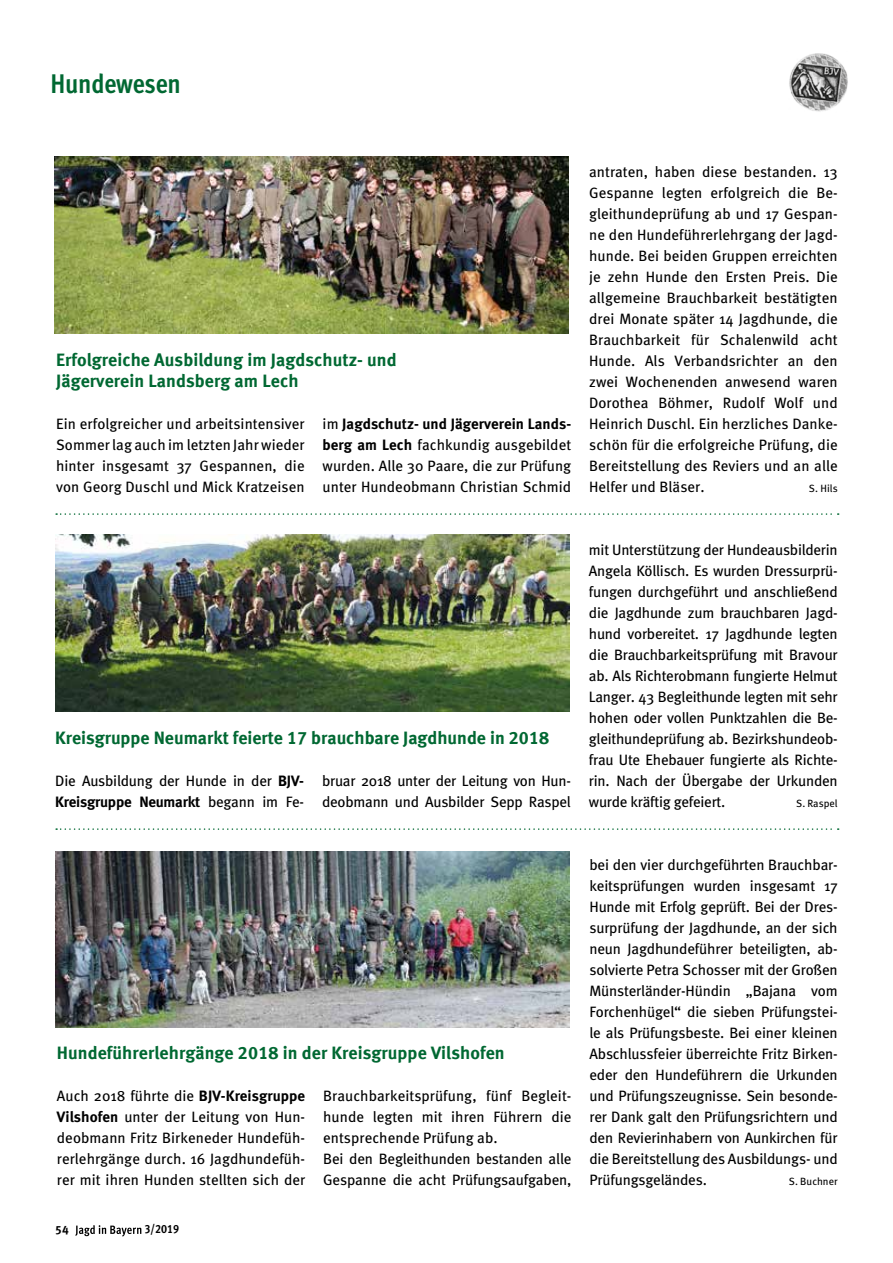
<style>
.page{position:relative;width:893px;height:1263px;background:#fff}
.page>*{position:absolute;margin:0;border:0;box-sizing:border-box;transform-origin:0 0}
.t1{font:700 27px "Meta Cond";letter-spacing:-.01em;color:#006832}
.t2{font:18px/21px "Meta Bold LF";letter-spacing:.005em;color:#006832}
.t3{font:15px/21px "Meta";letter-spacing:.005em;color:#000;text-align:justify}
.t4{font:15px/21px "Meta";letter-spacing:-.015em;color:#000}
.t5{font:12px "Meta Cond Bold LF";color:#000}
.t6{font:12px "Meta Bold LF";color:#000}
.t7{font:10.5px "Meta";letter-spacing:.005em;color:#000}
.s1{font-weight:700}
</style>
<div class="page">
<svg style="left:75px;top:1225px;width:66px;height:11px"></svg>
<img style="left:54px;top:156px;width:515px;height:177px">
<svg style="left:56px;top:828px;width:783px;height:2px"></svg>
<svg style="left:56px;top:513px;width:783px;height:2px"></svg>
<img style="left:789px;top:53px;width:59px;height:59px">
<img style="left:55px;top:534px;width:515px;height:177px">
<img style="left:55px;top:851px;width:515px;height:177px">
<h1 class="t1" style="left:51px;top:68px;width:132px">Hundewesen</h1>
<p class="t2" style="left:56px;top:349px;width:342px">Erfolgreiche Ausbildung im Jagdschutz- und<br>Jägerverein Landsberg am Lech</p>
<p class="t3" style="left:56px;top:413px;width:250px">Ein erfolgreicher und arbeitsintensiver Sommer lag auch im letzten Jahr wieder hinter insgesamt 37 Gespannen, die von Georg Duschl und Mick Kratzeisen</p>
<p class="t3" style="left:323px;top:413px;width:250px">im <span class="s1">Jagdschutz- und Jägerverein Lands&shy;berg am Lech</span> fachkundig ausgebildet wurden. Alle 30 Paare, die zur Prüfung unter Hundeobmann Christian Schmid</p>
<p class="t3" style="left:589px;top:161px;width:250px">antraten, haben diese bestanden. 13<br>Gespanne legten erfolgreich die Be&shy;gleithundeprüfung ab und 17 Gespan&shy;ne den Hundeführerlehrgang der Jagd&shy;hunde. Bei beiden Gruppen erreichten je zehn Hunde den Ersten Preis. Die allgemeine Brauchbarkeit bestätigten drei Monate später 14 Jagdhunde, die Brauchbarkeit für Schalenwild acht Hunde. Als Verbandsrichter an den zwei Wochenenden anwesend waren Dorothea Böhmer, Rudolf Wolf und Heinrich Duschl. Ein herzliches Danke&shy;schön für die erfolgreiche Prüfung, die Bereitstellung des Reviers und an alle Helfer und Bläser.</p>
<p class="t7" style="left:809px;top:482px;width:30px">S. Hils</p>
<p class="t2" style="left:55px;top:727px;width:495px">Kreisgruppe Neumarkt feierte 17 brauchbare Jagdhunde in 2018</p>
<p class="t4" style="left:55px;top:770px;width:250px">Die Ausbildung der Hunde in der <span class="s1">BJV-<br>Kreisgruppe Neumarkt</span> begann im Fe-</p>
<p class="t4" style="left:322px;top:770px;width:250px">bruar 2018 unter der Leitung von Hun&shy;deobmann und Ausbilder Sepp Raspel</p>
<p class="t3" style="left:589px;top:539px;width:250px">mit Unterstützung der Hundeausbilderin Angela Köllisch. Es wurden Dressurprü&shy;fungen durchgeführt und anschließend die Jagdhunde zum brauchbaren Jagd&shy;hund vorbereitet. 17 Jagdhunde legten die Brauchbarkeitsprüfung mit Bravour ab. Als Richterobmann fungierte Helmut Langer. 43 Begleithunde legten mit sehr hohen oder vollen Punktzahlen die Be&shy;gleithundeprüfung ab. Bezirkshundeob&shy;frau Ute Ehebauer fungierte als Richte&shy;rin. Nach der Übergabe der Urkunden wurde kräftig gefeiert.</p>
<p class="t7" style="left:796px;top:797px;width:43px">S. Raspel</p>
<p class="t2" style="left:57px;top:1042px;width:449px">Hundeführerlehrgänge 2018 in der Kreisgruppe Vilshofen</p>
<p class="t3" style="left:57px;top:1085px;width:250px">Auch 2018 führte die <span class="s1">BJV-Kreisgruppe Vilshofen</span> unter der Leitung von Hun&shy;deobmann Fritz Birkeneder Hundefüh&shy;rerlehrgänge durch. 16 Jagdhundefüh&shy;rer mit ihren Hunden stellten sich der</p>
<p class="t3" style="left:323px;top:1085px;width:250px;text-align:left">Brauchbarkeitsprüfung, fünf Begleit&shy;hunde legten mit ihren Führern die entsprechende Prüfung ab.<br>Bei den Begleithunden bestanden alle Gespanne die acht Prüfungsaufgaben,</p>
<p class="t6" style="left:55px;top:1222px;width:15px">54</p>
<p class="t5" style="left:145px;top:1222px;width:36px">3/2019</p>
<p class="t3" style="left:589px;top:854px;width:250px">bei den vier durchgeführten Brauchbar&shy;keitsprüfungen wurden insgesamt 17<br>Hunde mit Erfolg geprüft. Bei der Dres&shy;surprüfung der Jagdhunde, an der sich neun Jagdhundeführer beteiligten, ab&shy;solvierte Petra Schosser mit der Großen Münsterländer-Hündin „Bajana vom Forchenhügel“ die sieben Prüfungstei&shy;le als Prüfungsbeste. Bei einer kleinen Abschlussfeier überreichte Fritz Birken&shy;eder den Hundeführern die Urkunden und Prüfungszeugnisse. Sein besonde&shy;rer Dank galt den Prüfungsrichtern und den Revierinhabern von Aunkirchen für die Bereitstellung des Ausbildungs- und Prüfungsgeländes.</p>
<p class="t7" style="left:789px;top:1175px;width:50px">S. Buchner</p>
</div>
